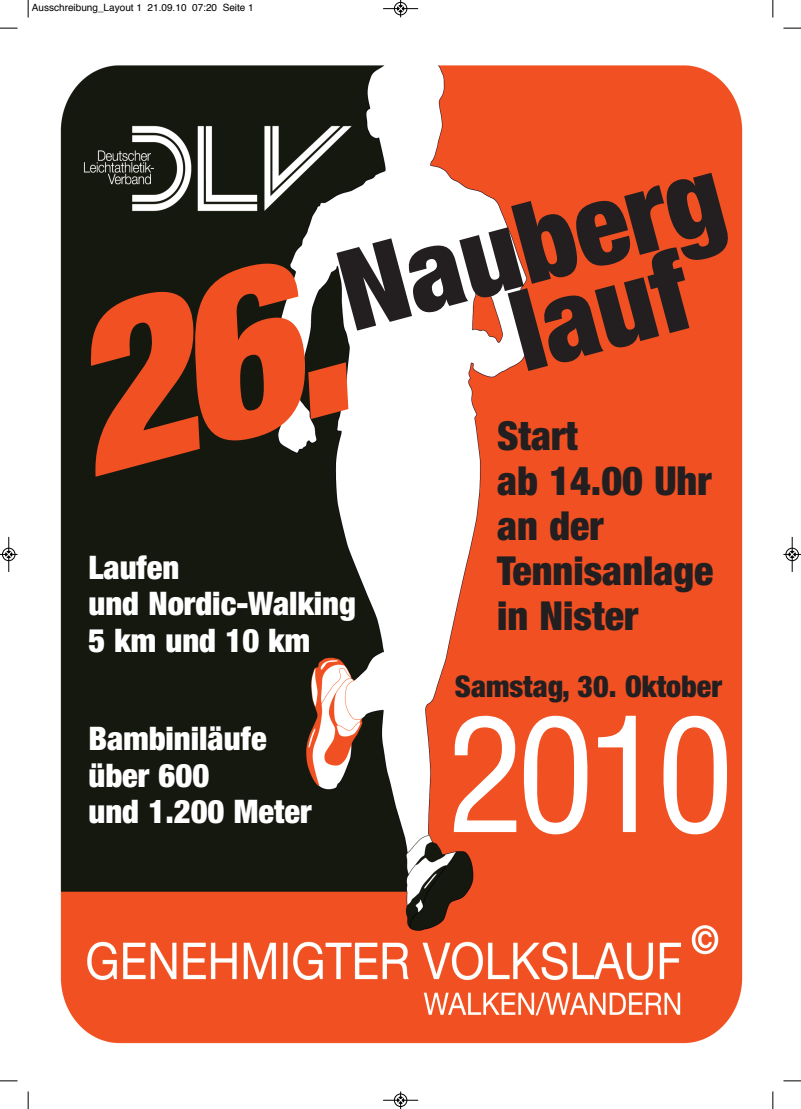
<style>
.page{position:relative;width:801px;height:1109px;background:#fff}
.page>*{position:absolute;margin:0;border:0;box-sizing:border-box;transform-origin:0 0}
.t1{font:condensed 155px "Helvetica";color:#fff}
.t2{font:900 condensed 112.5px "Helvetica Neue";color:#231f20}
.t3{font:900 condensed 40px/45px "Helvetica Neue";color:#231f20}
.t4{font:900 condensed 32.5px/36.2px "Helvetica Neue";color:#fff}
.t5{font:900 condensed 30px "Helvetica Neue";color:#231f20}
.t6{font:10px "Helvetica";color:#000}
</style>
<div class="page">
<img style="left:60px;top:65px;width:683px;height:979px">
<svg style="left:28px;top:0;width:1px;height:18px"></svg>
<svg style="left:0;top:28px;width:18px;height:1px"></svg>
<svg style="left:772px;top:0;width:1px;height:18px"></svg>
<svg style="left:783px;top:28px;width:17px;height:1px"></svg>
<svg style="left:28px;top:1091px;width:1px;height:18px"></svg>
<svg style="left:0;top:1080px;width:18px;height:1px"></svg>
<svg style="left:772px;top:1091px;width:1px;height:18px"></svg>
<svg style="left:783px;top:1080px;width:17px;height:1px"></svg>
<hr style="left:383px;top:8px;width:35px;height:1px;background:#000">
<div style="left:394px;top:2px;width:13px;height:13px;border:1px solid #000;border-radius:50%"></div>
<div style="left:397px;top:5px;width:7px;height:7px;background:#000;border-radius:50%"></div>
<svg style="left:397px;top:0;width:6px;height:17px"></svg>
<div style="left:394px;top:1093px;width:13px;height:14px;border:1px solid #fff;border-radius:50%"></div>
<hr style="left:383px;top:1100px;width:35px;height:1px;background:#000">
<div style="left:394px;top:1093px;width:13px;height:13px;border:1px solid #000;border-radius:50%"></div>
<svg style="left:397px;top:1091px;width:6px;height:18px"></svg>
<hr style="left:9px;top:537px;width:1px;height:35px;background:#000">
<div style="left:2px;top:548px;width:13px;height:13px;border:1px solid #000;border-radius:50%"></div>
<svg style="left:0;top:551px;width:18px;height:6px"></svg>
<hr style="left:791px;top:537px;width:1px;height:35px;background:#000">
<div style="left:785px;top:548px;width:13px;height:13px;border:1px solid #000;border-radius:50%"></div>
<svg style="left:783px;top:551px;width:17px;height:6px"></svg>
<svg style="left:60px;top:255px;width:297px;height:222px;background:#35372f"></svg>
<p class="t6" style="left:32px;top:4px;width:223px">Ausschreibung_Layout 1 21.09.10 07:20 Seite 1</p>
<h2 class="t2" style="left:331px;top:254px;width:393px;rotate:-15deg">Nauberg</h2>
<h2 class="t2" style="left:503px;top:294px;width:181px;rotate:-15deg">lauf</h2>
<p class="t4" style="left:88px;top:552px;width:269px">Laufen<br>und Nordic-Walking<br>5 km und 10 km</p>
<p class="t4" style="left:88px;top:723px;width:224px">Bambiniläufe über 600<br>und 1.200 Meter</p>
<p class="t3" style="left:497px;top:417px;width:218px">Start<br>ab 14.00 Uhr an der<br>Tennisanlage in Nister</p>
<p class="t5" style="left:455px;top:675px;width:268px">Samstag, 30. Oktober</p>
<h1 class="t1" style="left:447px;top:688px;width:288px">2010</h1>
</div>
